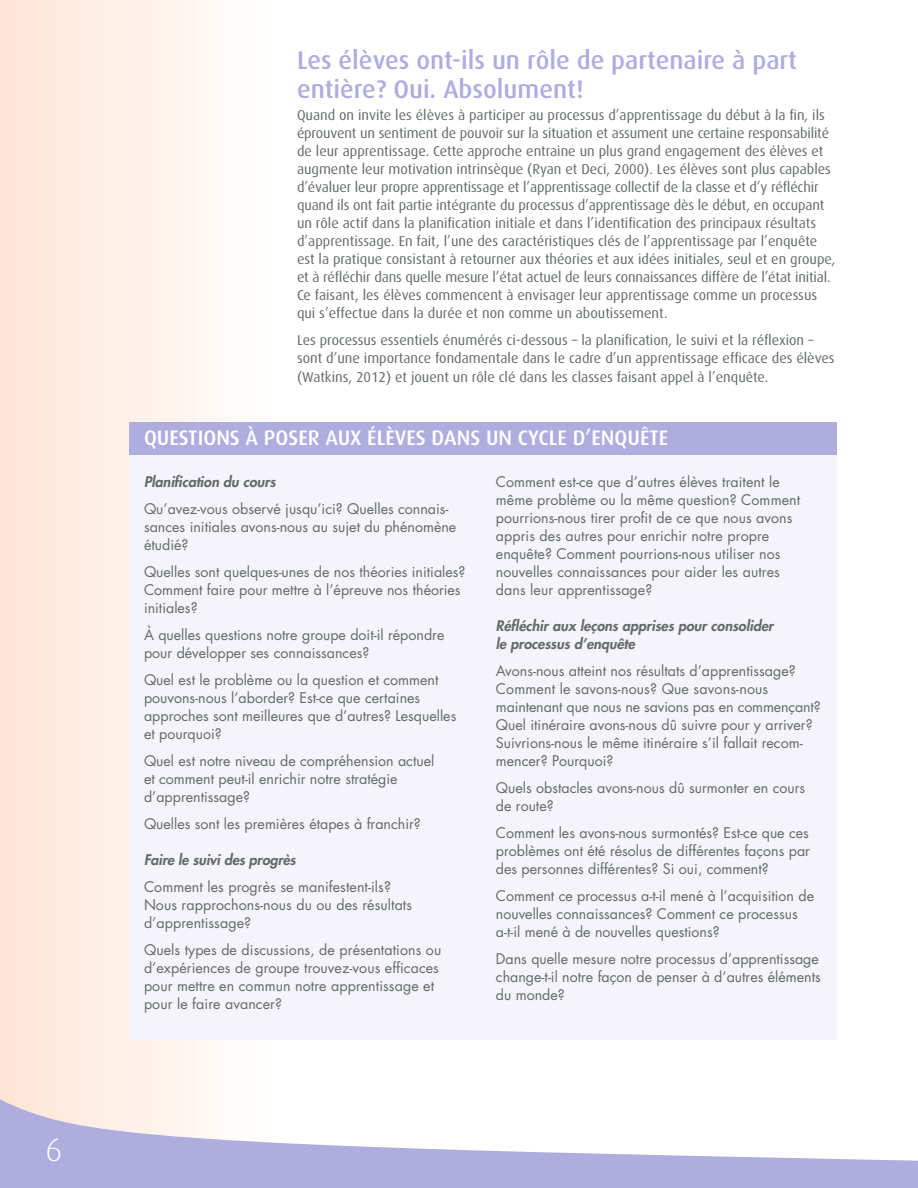
<style>
.page{position:relative;width:918px;height:1188px;background:#fff}
.page>*{position:absolute;margin:0;border:0;box-sizing:border-box;transform-origin:0 0}
.t1{font:300 33px "Dax";color:#fff}
.t2{font:500 25.5px/28.5px "Dax";color:#afadde}
.t3{font:500 21px "Dax";color:#fff}
.Spread_no_indent_p3{font:14.25px/18px "Futura";color:#636969}
.body_copy_after_H1{font:14.25px/18px "Dax";color:#636969}
.body_copy_more_space{font:14.25px/18px "Dax";color:#636969}
.Sidebar_Subhead_Heav{font:italic 800 14.25px/18px "Futura";color:#636969}
</style>
<div class="page">
<div style="left:0;top:0;width:276px;height:1186px;background:linear-gradient(to right,#ffe5d5,#fffeff)"></div>
<svg style="left:0;top:1089px;width:918px;height:99px"></svg>
<div style="left:129px;top:451px;width:708px;height:589px;background:#f4f4fa"></div>
<div style="left:129px;top:422px;width:708px;height:33px;background:#afadde"></div>
<h1 class="t1" style="left:46px;top:1132px;width:18px">6</h1>
<h2 class="t2" style="left:297px;top:46px;width:502px">Les élèves ont-ils un rôle de partenaire à part entière? Oui. Absolument!</h2>
<p class="body_copy_after_H1" style="left:297px;top:106px;width:540px">Quand on invite les élèves à participer au processus d’apprentissage du début à la fin, ils éprouvent un sentiment de pouvoir sur la situation et assument une certaine responsabilité de leur apprentissage. Cette approche entraine un plus grand engagement des élèves et augmente leur motivation intrinsèque (Ryan et Deci, 2000). Les élèves sont plus capables d’évaluer leur propre apprentissage et l’apprentissage collectif de la classe et d’y réfléchir quand ils ont fait partie intégrante du processus d’apprentissage dès le début, en occupant un rôle actif dans la planification initiale et dans l’identification des principaux résultats d’apprentissage. En fait, l’une des caractéristiques clés de l’apprentissage par l’enquête est la pratique consistant à retourner aux théories et aux idées initiales, seul et en groupe, et à réfléchir dans quelle mesure l’état actuel de leurs connaissances diffère de l’état initial.<br>Ce faisant, les élèves commencent à envisager leur apprentissage comme un processus qui s’effectue dans la durée et non comme un aboutissement.</p>
<p class="body_copy_more_space" style="left:297px;top:331px;width:539px">Les processus essentiels énumérés ci-dessous – la planification, le suivi et la réflexion – sont d’une importance fondamentale dans le cadre d’un apprentissage efficace des élèves</p>
<p class="body_copy_more_space" style="left:297px;top:369px;width:473px">(Watkins, 2012) et jouent un rôle clé dans les classes faisant appel à l’enquête.</p>
<h2 class="t3" style="left:144px;top:426px;width:526px">QUESTIONS À POSER AUX ÉLÈVES DANS UN CYCLE D’ENQUÊTE</h2>
<p class="Sidebar_Subhead_Heav" style="left:144px;top:472px;width:133px">Planification du cours</p>
<p class="Spread_no_indent_p3" style="left:144px;top:499px;width:314px">Qu’avez-vous observé jusqu’ici? Quelles connais&shy;sances initiales avons-nous au sujet du phénomène étudié?</p>
<p class="Spread_no_indent_p3" style="left:144px;top:562px;width:323px">Quelles sont quelques-unes de nos théories initiales?<br>Comment faire pour mettre à l’épreuve nos théories initiales?</p>
<p class="Spread_no_indent_p3" style="left:144px;top:625px;width:302px">À quelles questions notre groupe doit-il répondre pour développer ses connaissances?</p>
<p class="Spread_no_indent_p3" style="left:144px;top:670px;width:314px">Quel est le problème ou la question et comment pouvons-nous l’aborder? Est-ce que certaines approches sont meilleures que d’autres? Lesquelles et pourquoi?</p>
<p class="Spread_no_indent_p3" style="left:144px;top:751px;width:292px">Quel est notre niveau de compréhension actuel et comment peut-il enrichir notre stratégie d’apprentissage?</p>
<p class="Spread_no_indent_p3" style="left:144px;top:814px;width:278px">Quelles sont les premières étapes à franchir?</p>
<p class="Sidebar_Subhead_Heav" style="left:144px;top:850px;width:153px">Faire le suivi des progrès</p>
<p class="Spread_no_indent_p3" style="left:144px;top:877px;width:270px">Comment les progrès se manifestent-ils?<br>Nous rapprochons-nous du ou des résultats d’apprentissage?</p>
<p class="Spread_no_indent_p3" style="left:144px;top:940px;width:299px">Quels types de discussions, de présentations ou d’expériences de groupe trouvez-vous efficaces pour mettre en commun notre apprentissage et pour le faire avancer?</p>
<p class="Spread_no_indent_p3" style="left:496px;top:472px;width:306px">Comment est-ce que d’autres élèves traitent le même problème ou la même question? Comment pourrions-nous tirer profit de ce que nous avons appris des autres pour enrichir notre propre enquête? Comment pourrions-nous utiliser nos nouvelles connaissances pour aider les autres dans leur apprentissage?</p>
<p class="Sidebar_Subhead_Heav" style="left:496px;top:616px;width:279px">Réfléchir aux leçons apprises pour consolider le processus d’enquête</p>
<p class="Spread_no_indent_p3" style="left:496px;top:661px;width:326px">Avons-nous atteint nos résultats d’apprentissage?<br>Comment le savons-nous? Que savons-nous maintenant que nous ne savions pas en commençant?<br>Quel itinéraire avons-nous dû suivre pour y arriver?<br>Suivrions-nous le même itinéraire s’il fallait recom&shy;mencer? Pourquoi?</p>
<p class="Spread_no_indent_p3" style="left:496px;top:778px;width:311px">Quels obstacles avons-nous dû surmonter en cours de route?</p>
<p class="Spread_no_indent_p3" style="left:496px;top:823px;width:316px;text-align:justify">Comment les avons-nous surmontés? Est-ce que ces problèmes ont été résolus de différentes façons par des personnes différentes? Si oui, comment?</p>
<p class="Spread_no_indent_p3" style="left:496px;top:886px;width:320px">Comment ce processus a-t-il mené à l’acquisition de nouvelles connaissances? Comment ce processus a-t-il mené à de nouvelles questions?</p>
<p class="Spread_no_indent_p3" style="left:496px;top:949px;width:326px">Dans quelle mesure notre processus d’apprentissage change-t-il notre façon de penser à d’autres éléments du monde?</p>
</div>
